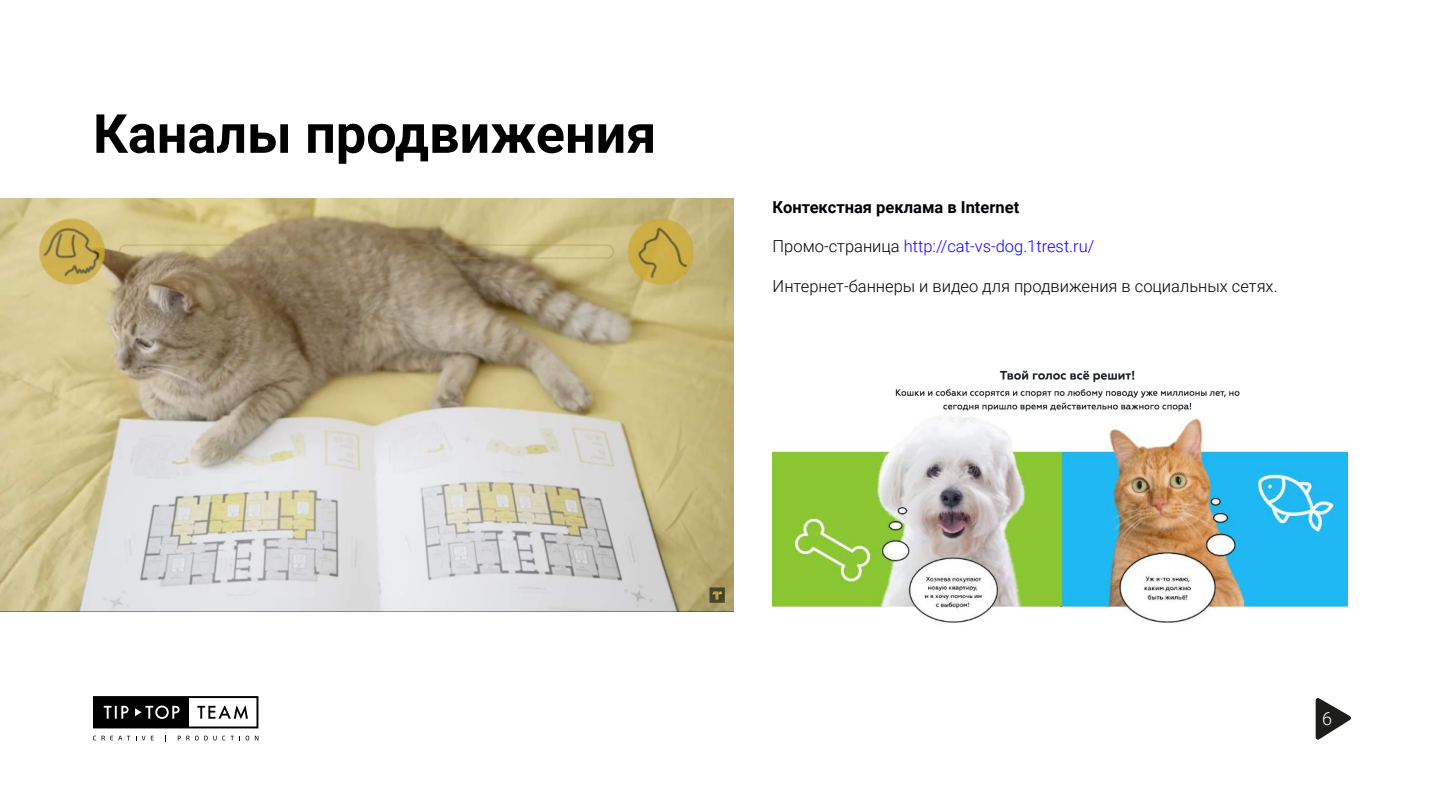
<style>
.page{position:relative;width:1440px;height:810px;background:#fff}
.page>*{position:absolute;margin:0;border:0;box-sizing:border-box;transform-origin:0 0}
.t1{font:700 54px "Roboto";color:#000}
.t2{font:300 18px "Roboto";color:#fff}
.t3{font:300 16.5px "Roboto";color:#000007}
.t4{font:300 16.5px "Roboto";color:#1200ff}
.t5{font:700 16.5px "Roboto";color:#000007}
.s1{color:#000007}
</style>
<div class="page">
<img style="left:895px;top:370px;width:345px;height:42px">
<img style="left:0;top:199px;width:734px;height:413px">
<svg style="left:93px;top:696px;width:165px;height:32px"></svg>
<svg style="left:102px;top:736px;width:28px;height:4px"></svg>
<svg style="left:136px;top:736px;width:18px;height:4px"></svg>
<svg style="left:178px;top:736px;width:62px;height:4px"></svg>
<svg style="left:255px;top:736px;width:3px;height:4px"></svg>
<svg style="left:1316px;top:698px;width:35px;height:42px"></svg>
<img style="left:773px;top:416px;width:575px;height:207px">
<div style="left:1036px;top:607px;width:54px;height:56px;background:#fff"></div>
<h1 class="t1" style="left:93px;top:96px;width:565px">Каналы продвижения</h1>
<p class="t5" style="left:773px;top:195px;width:248px">Контекстная реклама в Internet</p>
<p class="t4" style="left:773px;top:235px;width:323px"><span class="s1">Промо-страница</span> http://cat-vs-dog.1trest.ru/</p>
<p class="t3" style="left:773px;top:275px;width:506px">Интернет-баннеры и видео для продвижения в социальных сетях.</p>
<p class="t2" style="left:1322px;top:706px;width:11px">6</p>
</div>
